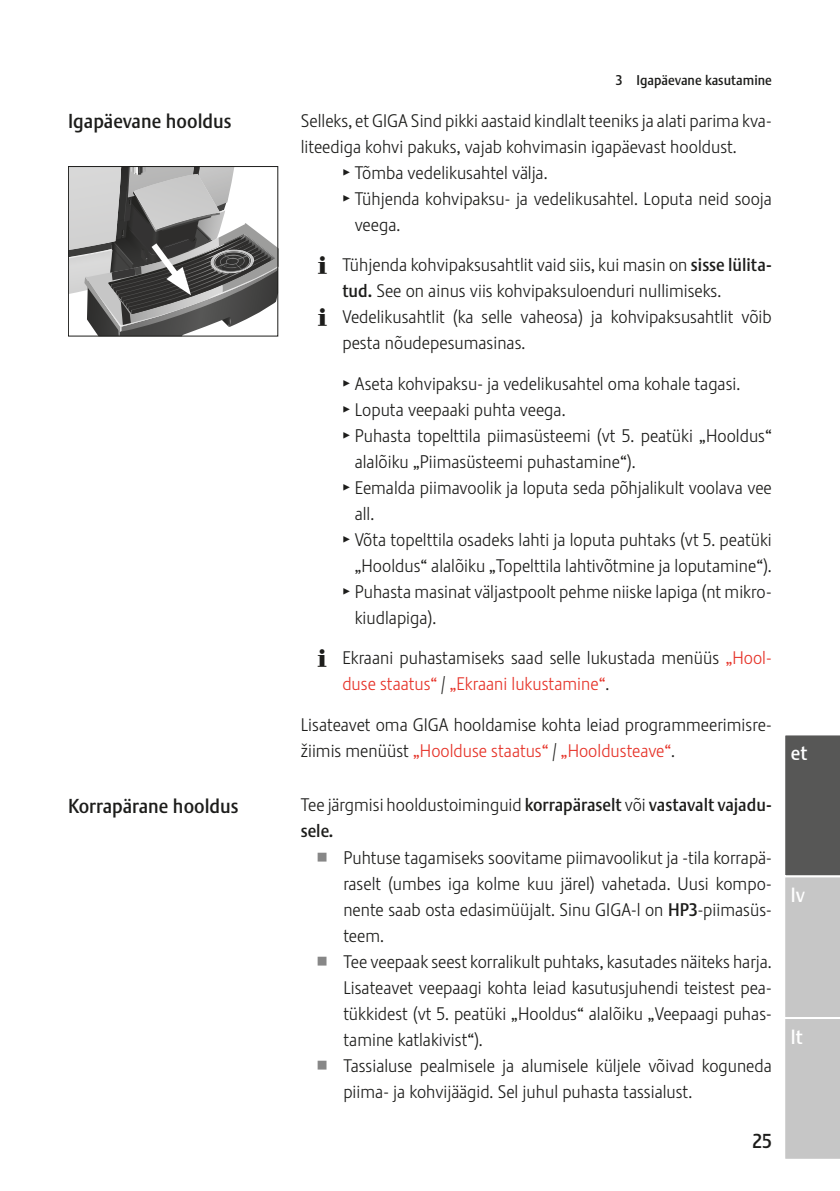
<style>
.page{position:relative;width:840px;height:1191px;background:#fff}
.page>*{position:absolute;margin:0;border:0;box-sizing:border-box;transform-origin:0 0}
.t1{font:20px "Stalemate Pro 2 J Medium";color:#1d1d1b}
.t2{font:20px "Stalemate LF";color:#fff}
.t3{font:18px/26px "Stalemate Pro 2 J Light";color:#1d1d1b}
.t4{font:18px "Stalemate Pro 2 J Medium";color:#1d1d1b}
.t5{font:14px "Stalemate Pro 2 J Medium";color:#1d1d1b}
.s1{font-family:"Jura Pict 2006"}
.s2{font-family:"Stalemate Pro 2 J Medium"}
.s3{color:#e63329}
.s4{font-family:"Jura Pict 2006";font-size:32px;color:#878787}
</style>
<div class="page">
<svg style="left:785px;top:735px;width:54px;height:424px;background:#a2a2a2"></svg>
<svg style="left:68px;top:166px;width:210px;height:170px"></svg>
<p class="t1" style="left:68px;top:109px;width:165px">Igapäevane hooldus</p>
<p class="t1" style="left:68px;top:794px;width:172px">Korrapärane hooldus</p>
<p class="t5" style="left:615px;top:72px;width:157px">3 Igapäevane kasutamine</p>
<p class="t3" style="left:300px;top:108px;width:472px">Selleks, et GIGA Sind pikki aastaid kindlalt teeniks ja alati parima kva-</p>
<p class="t3" style="left:300px;top:134px;width:437px">liteediga kohvi pakuks, vajab kohvimasin igapäevast hooldust.</p>
<p class="t3" style="left:343px;top:160px;width:206px"><span class="s1">T</span> Tõmba vedelikusahtel välja.</p>
<p class="t3" style="left:343px;top:186px;width:430px"><span class="s1">T</span> Tühjenda kohvipaksu- ja vedelikusahtel. Loputa neid sooja</p>
<p class="t3" style="left:354px;top:212px;width:47px">veega.</p>
<p class="t3" style="left:318px;top:252px;width:455px"><span class="s1">E</span> Tühjenda kohvipaksusahtlit vaid siis, kui masin on <span class="s2">sisse lülita-</span></p>
<p class="t3" style="left:342px;top:278px;width:380px"><span class="s2">tud.</span> See on ainus viis kohvipaksuloenduri nullimiseks.</p>
<p class="t3" style="left:318px;top:304px;width:455px"><span class="s1">E</span> Vedelikusahtlit (ka selle vaheosa) ja kohvipaksusahtlit võib</p>
<p class="t3" style="left:342px;top:330px;width:184px">pesta nõudepesumasinas.</p>
<p class="t3" style="left:343px;top:370px;width:398px"><span class="s1">T</span> Aseta kohvipaksu- ja vedelikusahtel oma kohale tagasi.</p>
<p class="t3" style="left:343px;top:396px;width:223px"><span class="s1">T</span> Loputa veepaaki puhta veega.</p>
<p class="t3" style="left:343px;top:422px;width:430px"><span class="s1">T</span> Puhasta topelttila piimasüsteemi (vt 5. peatüki „Hooldus“</p>
<p class="t3" style="left:354px;top:448px;width:282px">alalõiku „Piimasüsteemi puhastamine“).</p>
<p class="t3" style="left:343px;top:474px;width:430px"><span class="s1">T</span> Eemalda piimavoolik ja loputa seda põhjalikult voolava vee</p>
<p class="t3" style="left:354px;top:500px;width:21px">all.</p>
<p class="t3" style="left:343px;top:526px;width:430px"><span class="s1">T</span> Võta topelttila osadeks lahti ja loputa puhtaks (vt 5. peatüki</p>
<p class="t3" style="left:354px;top:552px;width:418px">„Hooldus“ alalõiku „Topelttila lahtivõtmine ja loputamine“).</p>
<p class="t3" style="left:343px;top:578px;width:430px"><span class="s1">T</span> Puhasta masinat väljastpoolt pehme niiske lapiga (nt mikro-</p>
<p class="t3" style="left:354px;top:604px;width:83px">kiudlapiga).</p>
<p class="t3" style="left:342px;top:645px;width:430px;text-indent:-24px"><span class="s1">E</span> Ekraani puhastamiseks saad selle lukustada menüüs <span class="s3">„Hool&shy;duse staatus“</span> / <span class="s3">„Ekraani lukustamine“</span>.</p>
<p class="t3" style="left:300px;top:711px;width:472px">Lisateavet oma GIGA hooldamise kohta leiad programmeerimisre&shy;žiimis menüüst <span class="s3">„Hoolduse staatus“</span> / <span class="s3">„Hooldusteave“</span>.</p>
<p class="t3" style="left:300px;top:792px;width:472px">Tee järgmisi hooldustoiminguid <span class="s2">korrapäraselt</span> või <span class="s2">vastavalt vajadu-</span></p>
<p class="t4" style="left:300px;top:820px;width:34px">sele.</p>
<p class="t3" style="left:317px;top:844px;width:455px"><span class="s4">U</span> Puhtuse tagamiseks soovitame piimavoolikut ja -tila korrapä-</p>
<p class="t3" style="left:343px;top:870px;width:430px">raselt (umbes iga kolme kuu järel) vahetada. Uusi kompo-</p>
<p class="t3" style="left:343px;top:896px;width:430px">nente saab osta edasimüüjalt. Sinu GIGA-l on <span class="s2">HP3</span>-piimasüs-</p>
<p class="t3" style="left:343px;top:922px;width:42px">teem.</p>
<p class="t3" style="left:317px;top:948px;width:455px"><span class="s4">U</span> Tee veepaak seest korralikult puhtaks, kasutades näiteks harja.</p>
<p class="t3" style="left:343px;top:974px;width:430px">Lisateavet veepaagi kohta leiad kasutusjuhendi teistest pea-</p>
<p class="t3" style="left:343px;top:1000px;width:430px">tükkidest (vt 5. peatüki „Hooldus“ alalõiku „Veepaagi puhas-</p>
<p class="t3" style="left:343px;top:1026px;width:141px">tamine katlakivist“).</p>
<p class="t3" style="left:317px;top:1052px;width:455px"><span class="s4">U</span> Tassialuse pealmisele ja alumisele küljele võivad koguneda</p>
<p class="t3" style="left:343px;top:1078px;width:350px">piima- ja kohvijäägid. Sel juhul puhasta tassialust.</p>
<p class="t1" style="left:752px;top:1129px;width:21px">25</p>
<p class="t2" style="left:790px;top:741px;width:18px">et</p>
<p class="t2" style="left:790px;top:883px;width:16px">lv</p>
<p class="t2" style="left:790px;top:1025px;width:13px">lt</p>
</div>
